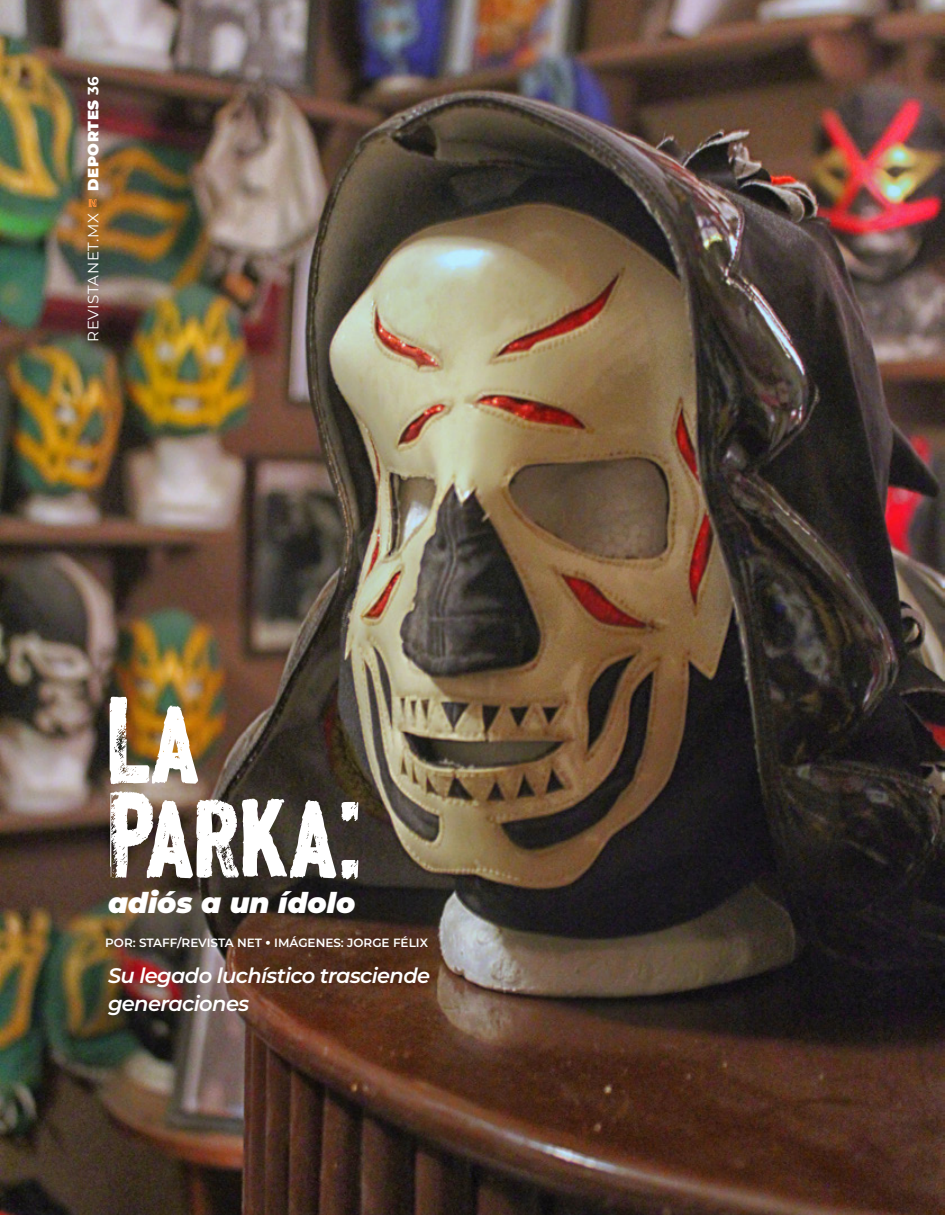
<style>
.page{position:relative;width:945px;height:1215px;background:#fff}
.page>*{position:absolute;margin:0;border:0;box-sizing:border-box;transform-origin:0 0}
.t1{font:129px/94.5px "CF Jacques Parizeau";letter-spacing:.015em;color:#fff}
.t2{font:italic 900 28.5px "Montserrat";color:#fff}
.t3{font:italic 600 21px/28.5px "Montserrat";letter-spacing:-.03em;color:#fff}
.t4{font:15px "Montserrat";letter-spacing:.04em;color:#fff}
.t5{font:900 15px "Montserrat";letter-spacing:.04em;color:#fff}
.t6{font:600 12px "Montserrat";color:#fff}
.s1{font-weight:700}
.s2{font-weight:900}
</style>
<div class="page">
<img style="left:0;top:0;width:945px;height:1215px">
<svg style="left:88px;top:199px;width:9px;height:8px"></svg>
<p class="t5" style="left:82px;top:191px;width:116px;rotate:-90deg">DEPORTES <span class="s1">36</span></p>
<p class="t4" style="left:83px;top:342px;width:130px;rotate:-90deg">REVISTANET.MX</p>
<h1 class="t1" style="left:108px;top:678px;width:257px">La<br>Parka:</h1>
<h2 class="t2" style="left:108px;top:882px;width:249px">adiós a un ídolo</h2>
<p class="t6" style="left:105px;top:934px;width:324px">POR: STAFF/REVISTA NET <span class="s2">•</span> IMÁGENES: JORGE FÉLIX</p>
<p class="t3" style="left:108px;top:960px;width:324px">Su legado luchístico trasciende generaciones</p>
</div>
